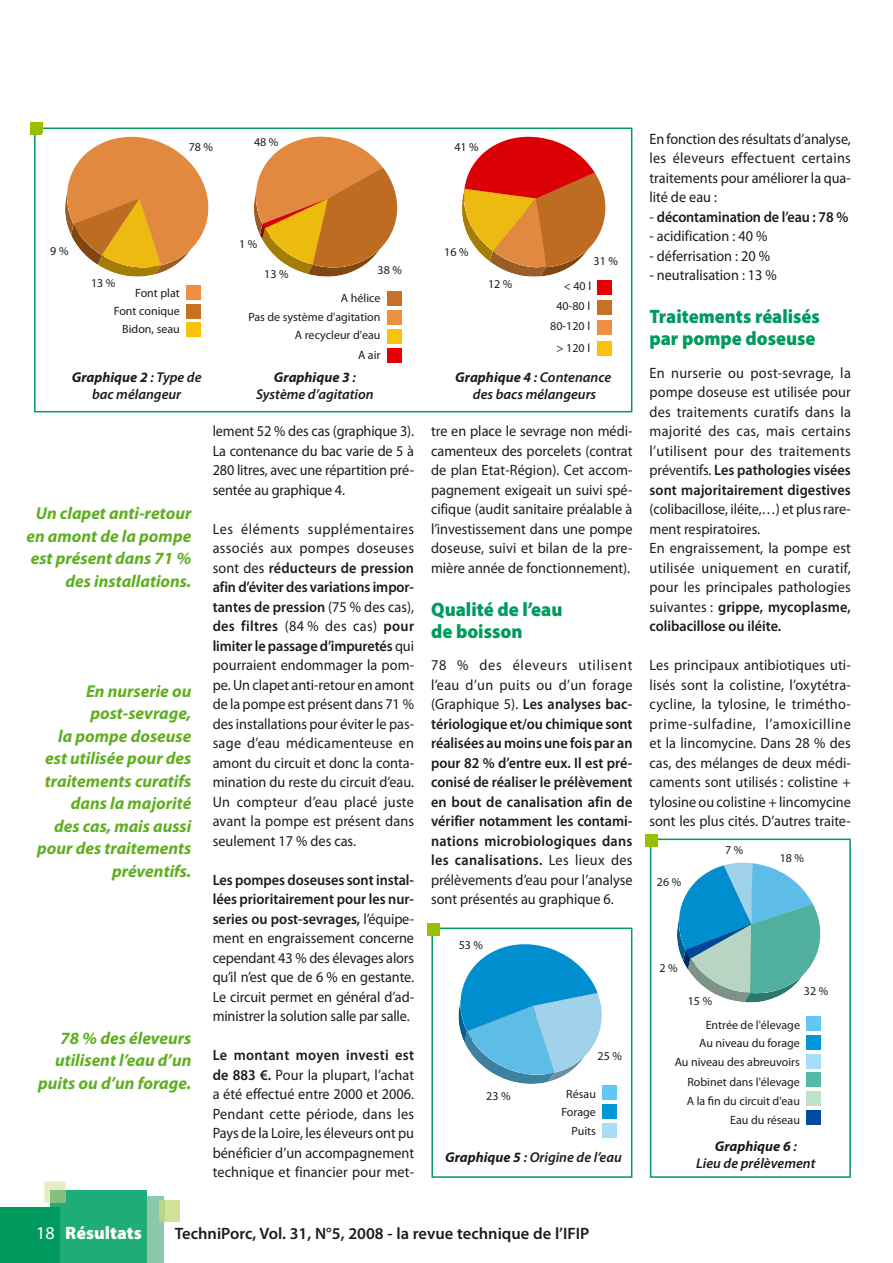
<style>
.page{position:relative;width:893px;height:1263px;background:#fff}
.page>*{position:absolute;margin:0;border:0;box-sizing:border-box;transform-origin:0 0}
.t1{font:900 19.5px/21.8px "Myriad Pro";color:#009a5f;scale:.95 1}
.t2{font:900 18px "Myriad Pro";color:#fff}
.t3{font:italic 700 17.25px/22.5px "Myriad Pro";color:#5faf20;text-align:right}
.t4{font:600 16.5px "Myriad Pro";color:#1b1c20}
.t5{font:15px/19.5px "Myriad Pro";color:#1b1c20;text-align:justify;scale:.95 1}
.t6{font:600 15px/19.5px "Myriad Pro";letter-spacing:.015em;color:#1b1c20;text-align:justify;scale:.95 1}
.t7{font:600 15px "Myriad Pro";letter-spacing:-.01em;color:#1b1c20;scale:.95 1}
.t8{font:italic 600 14.25px/17.1px "Myriad Pro";color:#1b1c20;text-align:center}
.t9{font:12px/19px "Myriad Pro";color:#1b1c20;text-align:right}
.s1{font-weight:700}
.s2{font-weight:600}
.s3{font-weight:400}
</style>
<div class="page">
<div style="left:146px;top:1196px;width:18px;height:67px;background:#8bc9aa"></div>
<div style="left:50px;top:1191px;width:97px;height:72px;background:#1fac78"></div>
<div style="left:0;top:1208px;width:60px;height:55px;background:#009a5f"></div>
<div style="left:164px;top:1201px;width:16px;height:21px;background:#d0e19a"></div>
<div style="left:159px;top:1201px;width:5px;height:21px;background:#bad586"></div>
<svg style="left:44px;top:1182px;width:21px;height:21px"></svg>
<div style="left:50px;top:1191px;width:15px;height:12px;background:#84c07a"></div>
<svg style="left:34px;top:128px;width:598px;height:284px"></svg>
<div style="left:30px;top:122px;width:13px;height:13px;background:#98c000"></div>
<div style="left:224px;top:133px;width:201px;height:233px;background:#fff"></div>
<svg style="left:254px;top:137px;width:143px;height:140px"></svg>
<div style="left:387px;top:310px;width:14px;height:14px;background:#ee8f43"></div>
<div style="left:387px;top:291px;width:14px;height:14px;background:#c67124"></div>
<div style="left:387px;top:329px;width:14px;height:15px;background:#f9c30d"></div>
<div style="left:387px;top:349px;width:14px;height:14px;background:#e60004"></div>
<div style="left:434px;top:134px;width:190px;height:241px;background:#fff"></div>
<div style="left:597px;top:321px;width:14px;height:14px;background:#ee8f43"></div>
<div style="left:597px;top:301px;width:14px;height:14px;background:#c67124"></div>
<div style="left:597px;top:341px;width:14px;height:14px;background:#f9c30d"></div>
<div style="left:597px;top:280px;width:14px;height:15px;background:#e60004"></div>
<svg style="left:462px;top:137px;width:143px;height:140px"></svg>
<svg style="left:431px;top:928px;width:201px;height:250px"></svg>
<div style="left:427px;top:923px;width:13px;height:12px;background:#98c000"></div>
<svg style="left:650px;top:839px;width:200px;height:339px"></svg>
<div style="left:645px;top:834px;width:13px;height:12px;background:#98c000"></div>
<div style="left:43px;top:133px;width:177px;height:214px;background:#fff"></div>
<svg style="left:65px;top:137px;width:143px;height:140px"></svg>
<div style="left:187px;top:285px;width:14px;height:14px;background:#ee8f43"></div>
<div style="left:187px;top:304px;width:14px;height:14px;background:#c67124"></div>
<div style="left:187px;top:323px;width:14px;height:14px;background:#f9c30d"></div>
<p class="t9" style="left:189px;top:138px;width:26px">78 %</p>
<p class="t9" style="left:254px;top:133px;width:26px">48 %</p>
<p class="t9" style="left:454px;top:138px;width:26px">41 %</p>
<p class="t9" style="left:50px;top:243px;width:20px">9 %</p>
<p class="t9" style="left:91px;top:274px;width:26px">13 %</p>
<p class="t9" style="left:114px;top:285px;width:67px;line-height:17.9px">Font plat<br>Font conique<br>Bidon, seau</p>
<p class="t8" style="left:72px;top:369px;width:131px"><span class="s1">Graphique 2</span> : Type de bac mélangeur</p>
<p class="t3" style="left:26px;top:503px;width:166px">Un clapet anti-retour en amont de la pompe est présent dans 71 % des installations.</p>
<p class="t3" style="left:37px;top:681px;width:156px">En nurserie ou post-sevrage,<br>la pompe doseuse est utilisée pour des traitements curatifs dans la majorité<br>des cas, mais aussi pour des traitements préventifs.</p>
<p class="t3" style="left:38px;top:1028px;width:155px">78 % des éleveurs utilisent l’eau d’un puits ou d’un forage.</p>
<p class="t9" style="left:239px;top:236px;width:20px">1 %</p>
<p class="t9" style="left:264px;top:265px;width:26px">13 %</p>
<p class="t9" style="left:377px;top:262px;width:26px">38 %</p>
<p class="t9" style="left:341px;top:289px;width:41px">A hélice</p>
<p class="t9" style="left:295px;top:326px;width:87px;line-height:19.6px">A recycleur d'eau<br>A air</p>
<p class="t8" style="left:256px;top:369px;width:119px"><span class="s1">Graphique 3</span> :<br>Système d’agitation</p>
<p class="t9" style="left:248px;top:308px;width:134px">Pas de système d'agitation</p>
<p class="t5" style="left:213px;top:422px;width:213px">lement 52 % des cas (graphique 3).<br>La contenance du bac varie de 5 à 280 litres, avec une répartition pré&shy;sentée au graphique 4.</p>
<p class="t5" style="left:213px;top:520px;width:213px">Les éléments supplémentaires associés aux pompes doseuses sont des <span class="s2">réducteurs de pression afin d’éviter des variations impor&shy;tantes de pression</span> (75 % des cas), <span class="s2">des filtres</span> (84 % des cas) <span class="s2">pour limiter le passage d’impuretés</span> qui pourraient endommager la pom&shy;pe. Un clapet anti-retour en amont de la pompe est présent dans 71 % des installations pour éviter le pas&shy;sage d’eau médicamenteuse en amont du circuit et donc la conta&shy;mination du reste du circuit d’eau.<br>Un compteur d’eau placé juste avant la pompe est présent dans seulement 17 % des cas.</p>
<p class="t5" style="left:213px;top:871px;width:213px"><span class="s2">Les pompes doseuses sont instal&shy;lées prioritairement pour les nur&shy;series ou post-sevrages,</span> l’équipe&shy;ment en engraissement concerne cependant 43 % des élevages alors qu’il n’est que de 6 % en gestante.<br>Le circuit permet en général d’ad&shy;ministrer la solution salle par salle.</p>
<p class="t5" style="left:213px;top:1046px;width:213px"><span class="s2">Le montant moyen investi est de 883 €.</span> Pour la plupart, l’achat a été effectué entre 2000 et 2006.<br>Pendant cette période, dans les Pays de la Loire, les éleveurs ont pu bénéficier d’un accompagnement technique et financier pour met-</p>
<p class="t9" style="left:444px;top:243px;width:26px">16 %</p>
<p class="t9" style="left:488px;top:275px;width:26px">12 %</p>
<p class="t9" style="left:593px;top:252px;width:26px">31 %</p>
<p class="t9" style="left:563px;top:277px;width:29px">&lt; 40 l</p>
<p class="t9" style="left:556px;top:297px;width:35px">40-80 l</p>
<p class="t9" style="left:556px;top:339px;width:35px">&gt; 120 l</p>
<p class="t9" style="left:550px;top:318px;width:41px">80-120 l</p>
<p class="t8" style="left:455px;top:369px;width:157px"><span class="s1">Graphique 4</span> : Contenance des bacs mélangeurs</p>
<p class="t5" style="left:431px;top:422px;width:213px">tre en place le sevrage non médi&shy;camenteux des porcelets (contrat de plan Etat-Région). Cet accom&shy;pagnement exigeait un suivi spé&shy;cifique (audit sanitaire préalable à l’investissement dans une pompe doseuse, suivi et bilan de la pre&shy;mière année de fonctionnement).</p>
<h1 class="t1" style="left:431px;top:600px;width:140px">Qualité de l’eau de boisson</h1>
<p class="t6" style="left:431px;top:656px;width:213px"><span class="s3">78 % des éleveurs utilisent l’eau d’un puits ou d’un forage (Graphique 5).</span> Les analyses bac&shy;tériologique et/ou chimique sont réalisées au moins une fois par an pour 82 % d’entre eux. Il est pré&shy;conisé de réaliser le prélèvement en bout de canalisation afin de vérifier notamment les contami&shy;nations microbiologiques dans les canalisations. <span class="s3">Les lieux des prélèvements d’eau pour l’analyse sont présentés au graphique 6.</span></p>
<p class="t9" style="left:458px;top:936px;width:26px">53 %</p>
<p class="t9" style="left:597px;top:1047px;width:26px">25 %</p>
<p class="t9" style="left:561px;top:1086px;width:36px;line-height:18.6px">Résau<br>Forage<br>Puits</p>
<p class="t8" style="left:445px;top:1150px;width:178px"><span class="s1">Graphique 5</span> : Origine de l’eau</p>
<p class="t9" style="left:486px;top:1087px;width:26px">23 %</p>
<p class="t5" style="left:649px;top:130px;width:213px">En fonction des résultats d’analyse, les éleveurs effectuent certains traitements pour améliorer la qua&shy;lité de eau :</p>
<p class="t7" style="left:649px;top:211px;width:211px"><span class="s3">-</span> décontamination de l’eau : 78 %</p>
<p class="t5" style="left:649px;top:227px;width:125px">- acidification : 40 %</p>
<p class="t5" style="left:649px;top:247px;width:128px">- déferrisation : 20 %</p>
<p class="t5" style="left:649px;top:266px;width:136px">- neutralisation : 13 %</p>
<h1 class="t1" style="left:649px;top:307px;width:181px">Traitements réalisés par pompe doseuse</h1>
<p class="t5" style="left:649px;top:364px;width:213px">En nurserie ou post-sevrage, la pompe doseuse est utilisée pour des traitements curatifs dans la majorité des cas, mais certains l’utilisent pour des traitements préventifs. <span class="s2">Les pathologies visées sont majoritairement digestives</span></p>
<p class="t5" style="left:649px;top:500px;width:213px;text-align:left">(colibacillose, iléite,…) et plus rare&shy;ment respiratoires.<br>En engraissement, la pompe est utilisée uniquement en curatif, pour les principales pathologies suivantes : <span class="s2">grippe, mycoplasme, colibacillose ou iléite.</span></p>
<p class="t5" style="left:649px;top:656px;width:213px">Les principaux antibiotiques uti&shy;lisés sont la colistine, l’oxytétra&shy;cycline, la tylosine, le trimétho&shy;prime-sulfadine, l’amoxicilline et la lincomycine. Dans 28 % des cas, des mélanges de deux médi&shy;caments sont utilisés : colistine + tylosine ou colistine + lincomycine sont les plus cités. D’autres traite-</p>
<p class="t9" style="left:657px;top:873px;width:26px">26 %</p>
<p class="t9" style="left:725px;top:841px;width:20px">7 %</p>
<p class="t9" style="left:659px;top:959px;width:20px">2 %</p>
<p class="t9" style="left:687px;top:992px;width:26px">15 %</p>
<p class="t9" style="left:779px;top:849px;width:26px">18 %</p>
<p class="t9" style="left:803px;top:982px;width:26px">32 %</p>
<p class="t9" style="left:674px;top:1016px;width:127px">Entrée de l'élevage<br>Au niveau du forage<br>Au niveau des abreuvoirs<br>Robinet dans l'élevage</p>
<p class="t9" style="left:686px;top:1092px;width:115px">A la fin du circuit d'eau<br>Eau du réseau</p>
<p class="t8" style="left:696px;top:1139px;width:121px"><span class="s1">Graphique 6</span> :<br>Lieu de prélèvement</p>
<p class="t2" style="left:36px;top:1226px;width:107px"><span class="s3">18</span> Résultats</p>
<p class="t4" style="left:175px;top:1227px;width:416px">TechniPorc, Vol. 31, N°5, 2008 - la revue technique de l’IFIP</p>
</div>
